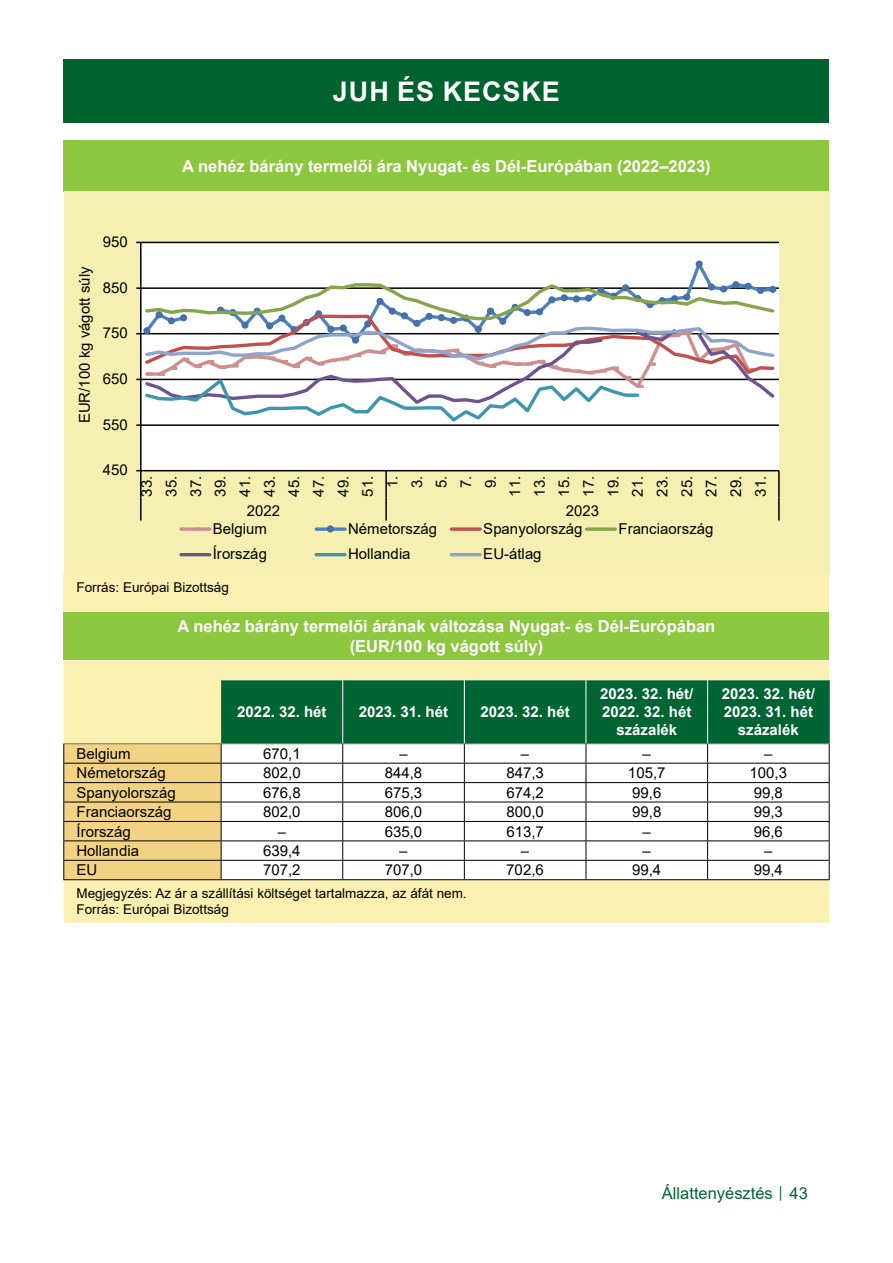
<style>
.page{position:relative;width:893px;height:1263px;background:#fff}
.page>*{position:absolute;margin:0;border:0;box-sizing:border-box;transform-origin:0 0}
.t1{font:700 27px "Arial";letter-spacing:.035em;color:#fff}
.t2{font:700 16.5px/19.8px "Arial";color:#fff;text-align:center}
.t3{font:16.5px "Arial";color:#006533}
.t4{font:15px/24.6px "Arial";color:#000;text-align:center}
.t5{font:700 15px/18px "Arial";color:#fff;text-align:center}
.t6{font:13.5px/16.2px "Arial";color:#000}
.s1{font-size:12px}
</style>
<div class="page">
<div style="left:64px;top:60px;width:765px;height:63px;background:#00632e"></div>
<div style="left:64px;top:611px;width:765px;height:49px;background:#8dc63f"></div>
<div style="left:64px;top:660px;width:765px;height:263px;background:#faf0b1"></div>
<hr style="left:221px;top:679px;width:122px;height:1px;background:#fff">
<hr style="left:343px;top:679px;width:121px;height:1px;background:#fff">
<hr style="left:464px;top:679px;width:122px;height:1px;background:#fff">
<hr style="left:586px;top:679px;width:122px;height:1px;background:#fff">
<hr style="left:708px;top:679px;width:122px;height:1px;background:#fff">
<svg style="left:63px;top:680px;width:767px;height:200px"></svg>
<div style="left:64px;top:140px;width:765px;height:51px;background:#8dc63f"></div>
<div style="left:64px;top:574px;width:765px;height:37px;background:#faf0b1"></div>
<div style="left:64px;top:191px;width:765px;height:383px;background:#f5f0b1"></div>
<div style="left:141px;top:242px;width:638px;height:229px;background:#fff"></div>
<hr style="left:141px;top:424px;width:638px;height:2px;background:#000">
<hr style="left:141px;top:379px;width:638px;height:1px;background:#000">
<hr style="left:141px;top:333px;width:638px;height:1px;background:#000">
<hr style="left:141px;top:287px;width:638px;height:2px;background:#000">
<hr style="left:141px;top:242px;width:638px;height:1px;background:#000">
<hr style="left:140px;top:242px;width:2px;height:229px;background:#000">
<hr style="left:141px;top:470px;width:638px;height:1px;background:#000">
<hr style="left:140px;top:471px;width:2px;height:27px;background:#000">
<hr style="left:385px;top:471px;width:2px;height:27px;background:#000">
<hr style="left:778px;top:471px;width:2px;height:27px;background:#000">
<hr style="left:140px;top:498px;width:2px;height:23px;background:#000">
<hr style="left:385px;top:498px;width:2px;height:23px;background:#000">
<hr style="left:778px;top:498px;width:2px;height:23px;background:#000">
<svg style="left:696px;top:261px;width:6px;height:6px"></svg>
<div style="left:696px;top:260px;width:7px;height:7px;border:1px solid #416fa6;border-radius:50%"></div>
<svg style="left:136px;top:281px;width:641px;height:145px"></svg>
<svg style="left:181px;top:527px;width:29px;height:4px"></svg>
<svg style="left:316px;top:527px;width:29px;height:4px"></svg>
<svg style="left:327px;top:526px;width:6px;height:6px"></svg>
<div style="left:327px;top:525px;width:7px;height:7px;border:1px solid #416fa6;border-radius:50%"></div>
<svg style="left:451px;top:527px;width:29px;height:4px"></svg>
<svg style="left:587px;top:527px;width:28px;height:4px"></svg>
<hr style="left:181px;top:553px;width:29px;height:3px;background:#6e548d">
<hr style="left:316px;top:553px;width:29px;height:3px;background:#3d96ae">
<hr style="left:451px;top:553px;width:29px;height:3px;background:#8ea5cb">
<h1 class="t1" style="left:333px;top:73px;width:228px">JUH ÉS KECSKE</h1>
<p class="t2" style="left:182px;top:156px;width:530px">A nehéz bárány termelői ára Nyugat- és Dél-Európában (2022–2023)</p>
<p class="t4" style="left:72px;top:423px;width:158px;rotate:-90deg">EUR/100 kg vágott súly</p>
<p class="t4" style="left:103px;top:229px;width:27px">950</p>
<p class="t4" style="left:103px;top:275px;width:27px">850</p>
<p class="t4" style="left:103px;top:321px;width:27px">750</p>
<p class="t4" style="left:103px;top:366px;width:27px">650</p>
<p class="t4" style="left:103px;top:412px;width:27px">550</p>
<p class="t4" style="left:103px;top:458px;width:27px">450</p>
<p class="t4" style="left:134px;top:497px;width:22px;rotate:-90deg">33.<br>35.<br>37.<br>39.<br>41.<br>43.<br>45.<br>47.<br>49.<br>51.<br>1.<br>3.<br>5.<br>7.<br>9.<br>11.<br>13.<br>15.<br>17.<br>19.<br>21.<br>23.<br>25.<br>27.<br>29.<br>31.</p>
<p class="t4" style="left:247px;top:498px;width:35px">2022</p>
<p class="t4" style="left:566px;top:498px;width:35px">2023</p>
<p class="t4" style="left:213px;top:516px;width:56px">Belgium</p>
<p class="t4" style="left:348px;top:516px;width:91px">Németország</p>
<p class="t4" style="left:483px;top:516px;width:101px">Spanyolország</p>
<p class="t4" style="left:618px;top:516px;width:97px">Franciaország</p>
<p class="t4" style="left:213px;top:542px;width:56px">Írország</p>
<p class="t4" style="left:348px;top:542px;width:64px">Hollandia</p>
<p class="t4" style="left:483px;top:542px;width:60px">EU-átlag</p>
<p class="t6" style="left:77px;top:579px;width:154px">Forrás: Európai Bizottság</p>
<p class="t2" style="left:178px;top:616px;width:539px">A nehéz bárány termelői árának változása Nyugat- és Dél-Európában (EUR/100 kg vágott súly)</p>
<p class="t5" style="left:237px;top:703px;width:91px">2022. 32. hét</p>
<p class="t5" style="left:359px;top:703px;width:91px">2023. 31. hét</p>
<p class="t5" style="left:481px;top:703px;width:91px">2023. 32. hét</p>
<p class="t5" style="left:600px;top:685px;width:95px">2023. 32. hét/<br>2022. 32. hét százalék</p>
<p class="t5" style="left:722px;top:685px;width:95px">2023. 32. hét/<br>2023. 31. hét százalék</p>
<p class="t4" style="left:77px;top:741px;width:56px">Belgium</p>
<p class="t4" style="left:263px;top:741px;width:39px">670,1</p>
<p class="t4" style="left:399px;top:741px;width:10px">–</p>
<p class="t4" style="left:521px;top:741px;width:10px">–</p>
<p class="t4" style="left:643px;top:741px;width:10px">–</p>
<p class="t4" style="left:764px;top:741px;width:10px">–</p>
<p class="t4" style="left:77px;top:761px;width:91px">Németország</p>
<p class="t4" style="left:263px;top:761px;width:39px">802,0</p>
<p class="t4" style="left:385px;top:761px;width:39px">844,8</p>
<p class="t4" style="left:506px;top:761px;width:39px">847,3</p>
<p class="t4" style="left:628px;top:761px;width:39px">105,7</p>
<p class="t4" style="left:750px;top:761px;width:39px">100,3</p>
<p class="t4" style="left:77px;top:780px;width:101px">Spanyolország</p>
<p class="t4" style="left:263px;top:780px;width:39px">676,8</p>
<p class="t4" style="left:385px;top:780px;width:39px">675,3</p>
<p class="t4" style="left:506px;top:780px;width:39px">674,2</p>
<p class="t4" style="left:632px;top:780px;width:31px">99,6</p>
<p class="t4" style="left:754px;top:780px;width:31px">99,8</p>
<p class="t4" style="left:77px;top:799px;width:97px">Franciaország</p>
<p class="t4" style="left:263px;top:799px;width:39px">802,0</p>
<p class="t4" style="left:385px;top:799px;width:39px">806,0</p>
<p class="t4" style="left:506px;top:799px;width:39px">800,0</p>
<p class="t4" style="left:632px;top:799px;width:31px">99,8</p>
<p class="t4" style="left:754px;top:799px;width:31px">99,3</p>
<p class="t4" style="left:76px;top:819px;width:56px">Írország</p>
<p class="t4" style="left:278px;top:819px;width:10px">–</p>
<p class="t4" style="left:385px;top:819px;width:39px">635,0</p>
<p class="t4" style="left:506px;top:819px;width:39px">613,7</p>
<p class="t4" style="left:643px;top:819px;width:10px">–</p>
<p class="t4" style="left:754px;top:819px;width:31px">96,6</p>
<p class="t4" style="left:76px;top:838px;width:64px">Hollandia</p>
<p class="t4" style="left:263px;top:838px;width:39px">639,4</p>
<p class="t4" style="left:399px;top:838px;width:10px">–</p>
<p class="t4" style="left:521px;top:838px;width:10px">–</p>
<p class="t4" style="left:642px;top:838px;width:10px">–</p>
<p class="t4" style="left:764px;top:838px;width:10px">–</p>
<p class="t4" style="left:76px;top:858px;width:22px">EU</p>
<p class="t4" style="left:263px;top:858px;width:39px">707,2</p>
<p class="t4" style="left:385px;top:858px;width:39px">707,0</p>
<p class="t4" style="left:506px;top:858px;width:39px">702,6</p>
<p class="t4" style="left:632px;top:858px;width:31px">99,4</p>
<p class="t4" style="left:754px;top:858px;width:31px">99,4</p>
<p class="t6" style="left:77px;top:885px;width:392px">Megjegyzés: Az ár a szállítási költséget tartalmazza, az áfát nem.<br>Forrás: Európai Bizottság</p>
<p class="t3" style="left:662px;top:1182px;width:147px">Állattenyésztés <span class="s1">│</span> 43</p>
</div>
